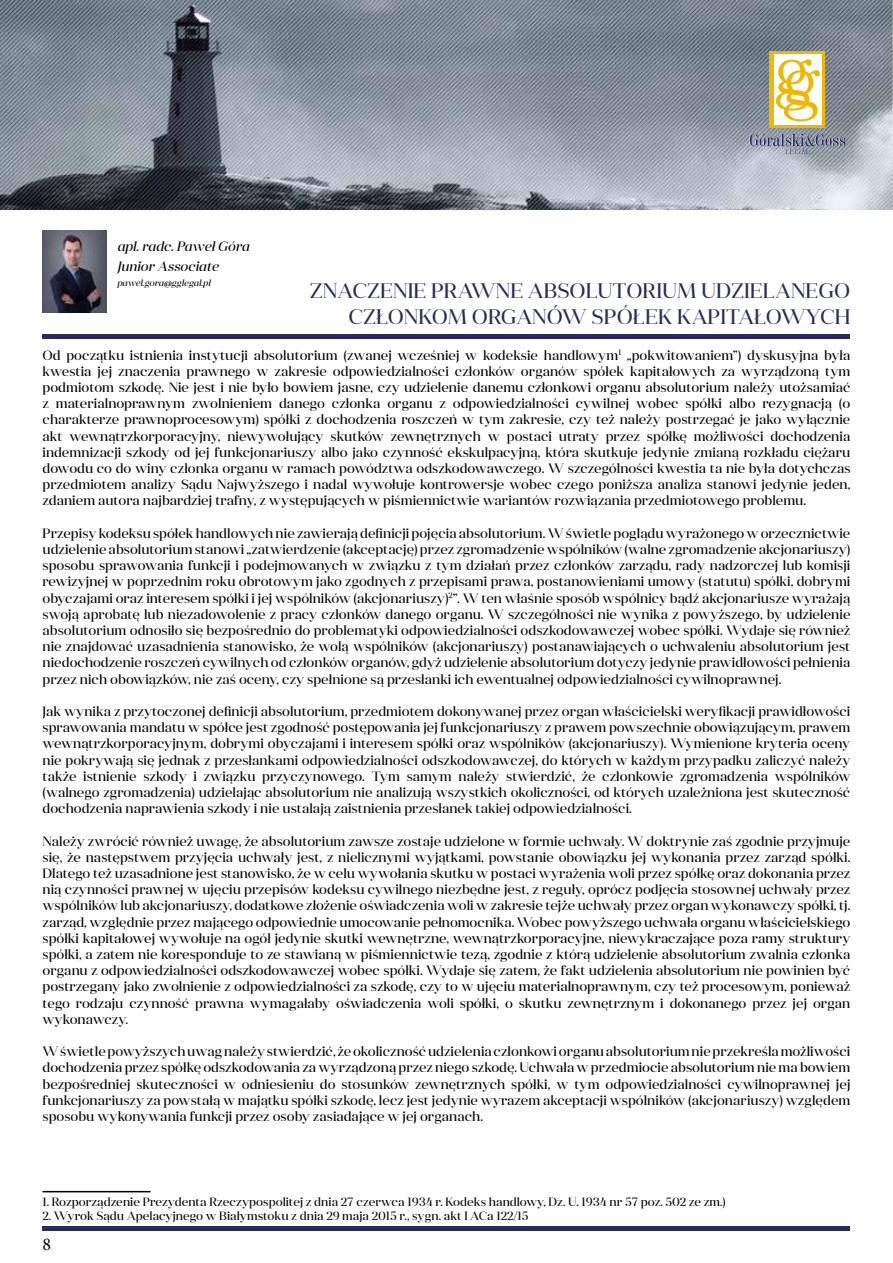
<style>
.page{position:relative;width:893px;height:1263px;background:#fff}
.page>*{position:absolute;margin:0;border:0;box-sizing:border-box;transform-origin:0 0}
.t1{font:21px/25.2px "Anglecia Pro Display";color:#2a2a5b;text-align:right}
.t2{font:18px "Minion Pro";color:#000}
.t3{font:13.5px/16.2px "Anglecia Pro Display";color:#000;text-align:justify}
.t4{font:italic 13.5px/19.5px "Anglecia Pro Display";color:#000}
.t5{font:12px "Anglecia Pro Display";color:#000}
.t6{font:italic 9px "Anglecia Pro Display";color:#000}
</style>
<div class="page">
<img style="left:0;top:0;width:893px;height:209px">
<svg style="left:749px;top:134px;width:96px;height:20px;background:#8b92a4"></svg>
<div style="left:769px;top:51px;width:56px;height:77px;background:#efb800"></div>
<div style="left:773px;top:54px;width:48px;height:71px;background:#fff"></div>
<svg style="left:775px;top:59px;width:45px;height:62px"></svg>
<div style="left:43px;top:334px;width:807px;height:5px;background:#2a2a5b"></div>
<hr style="left:43px;top:1191px;width:108px;height:1px;background:#000">
<hr style="left:43px;top:1226px;width:807px;height:4px;background:#2a2a5b">
<img style="left:43px;top:231px;width:63px;height:82px">
<p class="t4" style="left:117px;top:237px;width:134px">apl. radc. Paweł Góra<br>Junior Associate</p>
<p class="t6" style="left:117px;top:277px;width:95px">pawel.gora@gglegal.pl</p>
<h1 class="t1" style="left:310px;top:278px;width:542px">ZNACZENIE PRAWNE ABSOLUTORIUM UDZIELANEGO<br>CZŁONKOM ORGANÓW SPÓŁEK KAPITAŁOWYCH</h1>
<p class="t3" style="left:43px;top:346px;width:809px">Od początku istnienia instytucji absolutorium (zwanej wcześniej w kodeksie handlowym<sup>1</sup> „pokwitowaniem”) dyskusyjna była kwestia jej znaczenia prawnego w zakresie odpowiedzialności członków organów spółek kapitałowych za wyrządzoną tym podmiotom szkodę. Nie jest i nie było bowiem jasne, czy udzielenie danemu członkowi organu absolutorium należy utożsamiać z materialnoprawnym zwolnieniem danego członka organu z odpowiedzialności cywilnej wobec spółki albo rezygnacją (o charakterze prawnoprocesowym) spółki z dochodzenia roszczeń w tym zakresie, czy też należy postrzegać je jako wyłącznie akt wewnątrzkorporacyjny, niewywołujący skutków zewnętrznych w postaci utraty przez spółkę możliwości dochodzenia indemnizacji szkody od jej funkcjonariuszy albo jako czynność ekskulpacyjną, która skutkuje jedynie zmianą rozkładu ciężaru dowodu co do winy członka organu w ramach powództwa odszkodowawczego. W szczególności kwestia ta nie była dotychczas przedmiotem analizy Sądu Najwyższego i nadal wywołuje kontrowersje wobec czego poniższa analiza stanowi jedynie jeden, zdaniem autora najbardziej trafny, z występujących w piśmiennictwie wariantów rozwiązania przedmiotowego problemu.</p>
<p class="t3" style="left:43px;top:525px;width:809px">Przepisy kodeksu spółek handlowych nie zawierają definicji pojęcia absolutorium. W świetle poglądu wyrażonego w orzecznictwie udzielenie absolutorium stanowi „zatwierdzenie (akceptację) przez zgromadzenie wspólników (walne zgromadzenie akcjonariuszy) sposobu sprawowania funkcji i podejmowanych w związku z tym działań przez członków zarządu, rady nadzorczej lub komisji rewizyjnej w poprzednim roku obrotowym jako zgodnych z przepisami prawa, postanowieniami umowy (statutu) spółki, dobrymi obyczajami oraz interesem spółki i jej wspólników (akcjonariuszy)<sup>2</sup>”. W ten właśnie sposób wspólnicy bądź akcjonariusze wyrażają swoją aprobatę lub niezadowolenie z pracy członków danego organu. W szczególności nie wynika z powyższego, by udzielenie absolutorium odnosiło się bezpośrednio do problematyki odpowiedzialności odszkodowawczej wobec spółki. Wydaje się również nie znajdować uzasadnienia stanowisko, że wolą wspólników (akcjonariuszy) postanawiających o uchwaleniu absolutorium jest niedochodzenie roszczeń cywilnych od członków organów, gdyż udzielenie absolutorium dotyczy jedynie prawidłowości pełnienia przez nich obowiązków, nie zaś oceny, czy spełnione są przesłanki ich ewentualnej odpowiedzialności cywilnoprawnej.</p>
<p class="t3" style="left:43px;top:703px;width:809px">Jak wynika z przytoczonej definicji absolutorium, przedmiotem dokonywanej przez organ właścicielski weryfikacji prawidłowości sprawowania mandatu w spółce jest zgodność postępowania jej funkcjonariuszy z prawem powszechnie obowiązującym, prawem wewnątrzkorporacyjnym, dobrymi obyczajami i interesem spółki oraz wspólników (akcjonariuszy). Wymienione kryteria oceny nie pokrywają się jednak z przesłankami odpowiedzialności odszkodowawczej, do których w każdym przypadku zaliczyć należy także istnienie szkody i związku przyczynowego. Tym samym należy stwierdzić, że członkowie zgromadzenia wspólników (walnego zgromadzenia) udzielając absolutorium nie analizują wszystkich okoliczności, od których uzależniona jest skuteczność dochodzenia naprawienia szkody i nie ustalają zaistnienia przesłanek takiej odpowiedzialności.</p>
<p class="t3" style="left:43px;top:832px;width:809px">Należy zwrócić również uwagę, że absolutorium zawsze zostaje udzielone w formie uchwały. W doktrynie zaś zgodnie przyjmuje się, że następstwem przyjęcia uchwały jest, z nielicznymi wyjątkami, powstanie obowiązku jej wykonania przez zarząd spółki.<br>Dlatego też uzasadnione jest stanowisko, że w celu wywołania skutku w postaci wyrażenia woli przez spółkę oraz dokonania przez nią czynności prawnej w ujęciu przepisów kodeksu cywilnego niezbędne jest, z reguły, oprócz podjęcia stosownej uchwały przez wspólników lub akcjonariuszy, dodatkowe złożenie oświadczenia woli w zakresie tejże uchwały przez organ wykonawczy spółki, tj. zarząd, względnie przez mającego odpowiednie umocowanie pełnomocnika. Wobec powyższego uchwała organu właścicielskiego spółki kapitałowej wywołuje na ogół jedynie skutki wewnętrzne, wewnątrzkorporacyjne, niewykraczające poza ramy struktury spółki, a zatem nie koresponduje to ze stawianą w piśmiennictwie tezą, zgodnie z którą udzielenie absolutorium zwalnia członka organu z odpowiedzialności odszkodowawczej wobec spółki. Wydaje się zatem, że fakt udzielenia absolutorium nie powinien być postrzegany jako zwolnienie z odpowiedzialności za szkodę, czy to w ujęciu materialnoprawnym, czy też procesowym, ponieważ tego rodzaju czynność prawna wymagałaby oświadczenia woli spółki, o skutku zewnętrznym i dokonanego przez jej organ wykonawczy.</p>
<p class="t3" style="left:43px;top:1043px;width:809px">W świetle powyższych uwag należy stwierdzić, że okoliczność udzielenia członkowi organu absolutorium nie przekreśla możliwości dochodzenia przez spółkę odszkodowania za wyrządzoną przez niego szkodę. Uchwała w przedmiocie absolutorium nie ma bowiem bezpośredniej skuteczności w odniesieniu do stosunków zewnętrznych spółki, w tym odpowiedzialności cywilnoprawnej jej funkcjonariuszy za powstałą w majątku spółki szkodę, lecz jest jedynie wyrazem akceptacji wspólników (akcjonariuszy) względem sposobu wykonywania funkcji przez osoby zasiadające w jej organach.</p>
<p class="t5" style="left:43px;top:1194px;width:685px">1. Rozporządzenie Prezydenta Rzeczypospolitej z dnia 27 czerwca 1934 r. Kodeks handlowy, Dz. U. 1934 nr 57 poz. 502 ze zm.)</p>
<p class="t5" style="left:43px;top:1208px;width:487px">2. Wyrok Sądu Apelacyjnego w Białymstoku z dnia 29 maja 2015 r., sygn. akt I ACa 122/15</p>
<h2 class="t2" style="left:43px;top:1232px;width:10px">8</h2>
</div>
